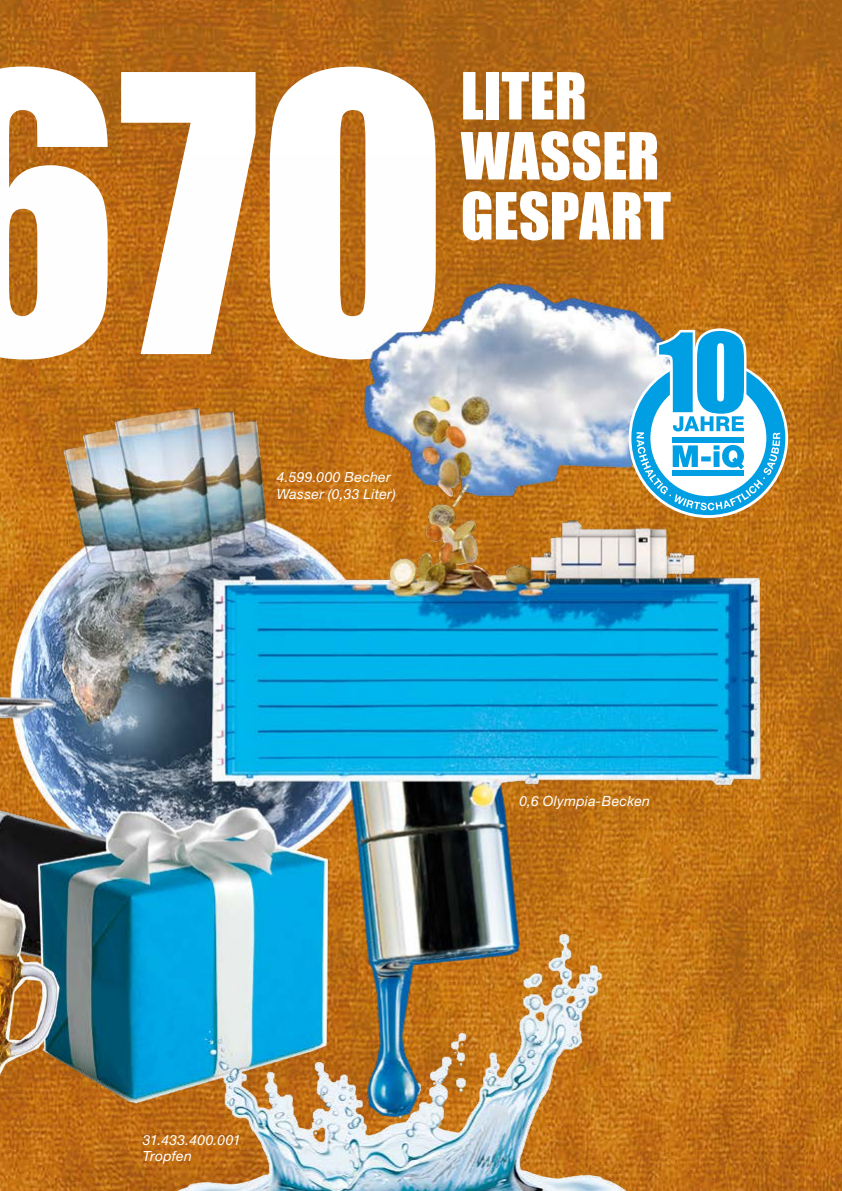
<style>
.page{position:relative;width:842px;height:1191px;background:#fff}
.page>*{position:absolute;margin:0;border:0;box-sizing:border-box;transform-origin:0 0}
.t1{font:356.8px "Impact";color:#fff}
.t2{font:60px/60px "Impact";letter-spacing:.005em;color:#fff}
.t3{font:italic 14px/16.8px "Helvetica Neue LTW1 G";letter-spacing:.025em;color:#fff}
</style>
<div class="page">
<img style="left:0;top:0;width:842px;height:154px">
<img style="left:0;top:154px;width:842px;height:1037px">
<svg style="left:629px;top:328px;width:159px;height:190px"></svg>
<h1 class="t1" style="left:-74px;top:-63px;width:524px">670</h1>
<h2 class="t2" style="left:461px;top:64px;width:212px">LITER<br>WASSER<br>GESPART</h2>
<p class="t3" style="left:277px;top:469px;width:121px">4.599.000 Becher<br>Wasser (0,33 Liter)</p>
<p class="t3" style="left:519px;top:792px;width:132px">0,6 Olympia-Becken</p>
<p class="t3" style="left:143px;top:1131px;width:100px">31.433.400.001<br>Tropfen</p>
</div>
